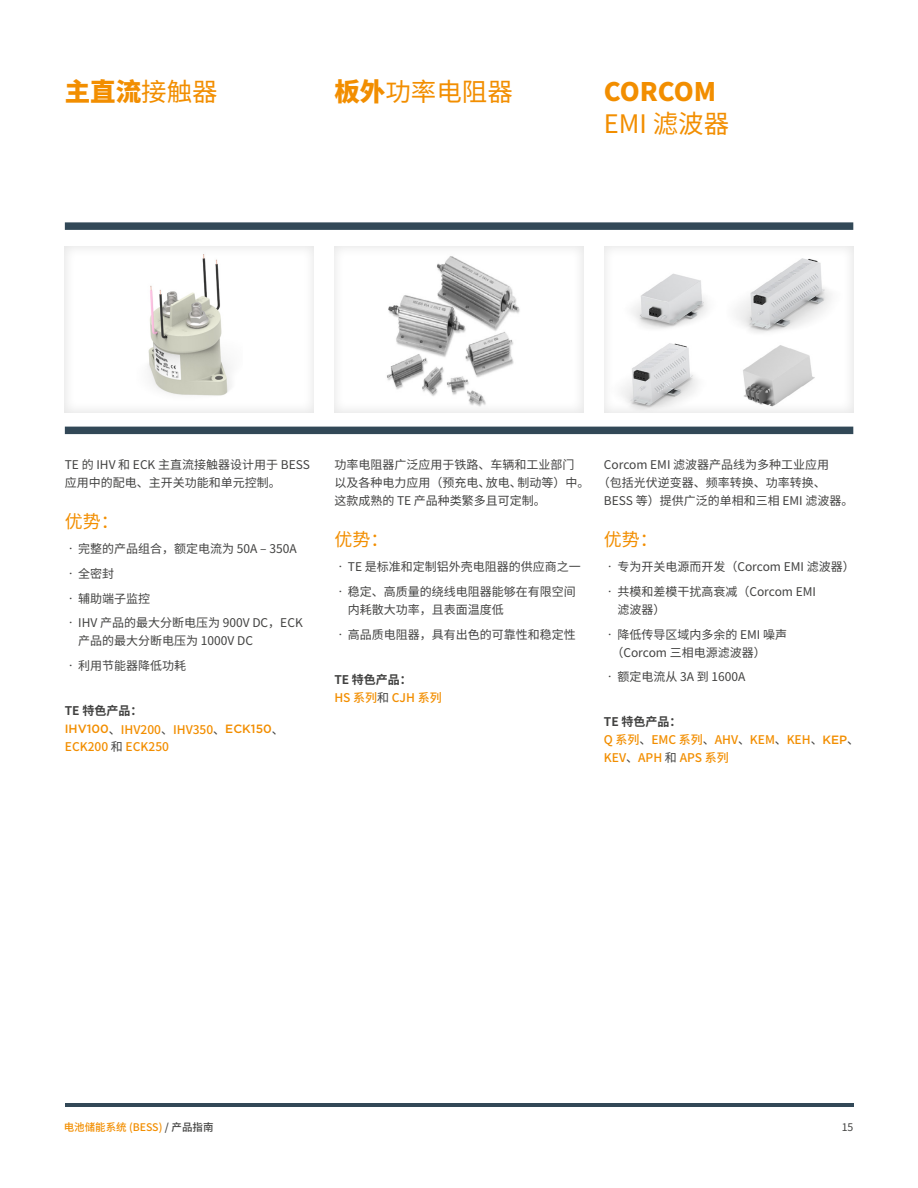
<style>
.page{position:relative;width:918px;height:1188px;background:#fff}
.page>*{position:absolute;margin:0;border:0;box-sizing:border-box;transform-origin:0 0}
.t1{font:25.5px "Noto Sans CJ Kjp";color:#f28e00}
.t2{font:900 25.5px "Noto Sans CJ Kjp";color:#f28e00}
.t3{font:18px "Noto Sans CJ Kjp";color:#f28e00}
.t4{font:12px/18px "Noto Sans CJ Kjp";color:#424241}
.t5{font:500 12px/18px "Noto Sans CJ Kjp";color:#f28e00}
.t6{font:500 12px "Gotham";color:#f28e00}
.t7{font:700 12px "Noto Sans CJ Kjp";color:#424241}
.t8{font:500 10.5px "Noto Sans CJ Kjp";color:#f28e00}
.t9{font:10.5px "Noto Sans CJ Kjp";color:#424241}
.s1{font-weight:400}
.s2{font-weight:900}
.s3{font-family:"Noto Sans CJ Kjp";font-weight:400;color:#424241}
.s4{font-family:"Noto Sans CJ Kjp"}
.s5{font-weight:400;color:#424241}
.s6{font-weight:700;color:#424241}
.s7{font-family:"Gotham"}
.s8{color:#424241}
</style>
<div class="page">
<hr style="left:65px;top:1104px;width:788px;height:3px;background:#324857">
<div style="left:65px;top:222px;width:788px;height:8px;background:#324857"></div>
<div style="left:65px;top:427px;width:788px;height:7px;background:#324857"></div>
<div style="left:52px;top:236px;width:276px;height:178px;background:#000;opacity:.1"></div>
<div style="left:322px;top:236px;width:276px;height:178px;background:#000;opacity:.1"></div>
<div style="left:592px;top:236px;width:276px;height:178px;background:#000;opacity:.1"></div>
<h1 class="t2" style="left:65px;top:78px;width:154px">主直流<span class="s1">接触器</span></h1>
<h1 class="t1" style="left:334px;top:78px;width:180px"><span class="s2">板外</span>功率电阻器</h1>
<h1 class="t2" style="left:604px;top:78px;width:114px">CORCOM</h1>
<h1 class="t1" style="left:604px;top:109px;width:127px">EMI 滤波器</h1>
<p class="t4" style="left:65px;top:455px;width:247px">TE 的 IHV 和 ECK 主直流接触器设计用于 BESS应用中的配电、主开关功能和单元控制。</p>
<h2 class="t3" style="left:65px;top:512px;width:55px">优势：</h2>
<p class="t4" style="left:65px;top:540px;width:233px">•完整的产品组合，额定电流为 50A – 350A</p>
<p class="t4" style="left:65px;top:565px;width:51px">•全密封</p>
<p class="t4" style="left:65px;top:590px;width:87px">•辅助端子监控</p>
<p class="t4" style="left:78px;top:614px;width:226px;text-indent:-14px">•IHV 产品的最大分断电压为 900V DC，ECK产品的最大分断电压为 1000V DC</p>
<p class="t4" style="left:65px;top:657px;width:123px">•利用节能器降低功耗</p>
<p class="t7" style="left:65px;top:704px;width:79px">TE 特色产品：</p>
<p class="t6" style="left:65px;top:721px;width:221px">IHV100<span class="s3">、</span><span class="s4">IHV200</span><span class="s3">、</span><span class="s4">IHV350</span><span class="s3">、</span>ECK150<span class="s3">、</span></p>
<p class="t5" style="left:65px;top:738px;width:106px">ECK200 <span class="s5">和</span> ECK250</p>
<p class="t4" style="left:334px;top:455px;width:257px">功率电阻器广泛应用于铁路、车辆和工业部门<br>以及各种电力应用（预充电、放电、制动等）中。这款成熟的 TE 产品种类繁多且可定制。</p>
<h2 class="t3" style="left:334px;top:530px;width:55px">优势：</h2>
<p class="t4" style="left:334px;top:558px;width:248px">•TE 是标准和定制铝外壳电阻器的供应商之一</p>
<p class="t4" style="left:348px;top:583px;width:229px;text-indent:-14px">•稳定、高质量的绕线电阻器能够在有限空间内耗散大功率，且表面温度低</p>
<p class="t4" style="left:334px;top:626px;width:243px">•高品质电阻器，具有出色的可靠性和稳定性</p>
<p class="t5" style="left:334px;top:671px;width:109px"><span class="s6">TE 特色产品：<br></span>HS 系列<span class="s5">和</span> CJH 系列</p>
<p class="t4" style="left:604px;top:455px;width:227px">Corcom EMI 滤波器产品线为多种工业应用</p>
<p class="t4" style="left:598px;top:473px;width:229px">（包括光伏逆变器、频率转换、功率转换、</p>
<p class="t4" style="left:604px;top:491px;width:251px">BESS 等）提供广泛的单相和三相 EMI 滤波器。</p>
<h2 class="t3" style="left:604px;top:530px;width:55px">优势：</h2>
<p class="t4" style="left:604px;top:558px;width:252px">•专为开关电源而开发（Corcom EMI 滤波器）</p>
<p class="t4" style="left:617px;top:583px;width:200px;text-indent:-14px">•共模和差模干扰高衰减（Corcom EMI滤波器）</p>
<p class="t4" style="left:611px;top:626px;width:177px;text-indent:-8px">•降低传导区域内多余的 EMI 噪声（Corcom 三相电源滤波器）</p>
<p class="t4" style="left:604px;top:668px;width:143px">•额定电流从 3A 到 1600A</p>
<p class="t5" style="left:604px;top:713px;width:257px"><span class="s6">TE 特色产品：<br></span>Q 系列<span class="s5">、</span>EMC 系列<span class="s5">、</span>AHV<span class="s5">、</span>KEM<span class="s5">、</span>KEH<span class="s5">、</span><span class="s7">KEP</span><span class="s5">、<br></span>KEV<span class="s5">、</span>APH <span class="s5">和</span> APS 系列</p>
<p class="t8" style="left:64px;top:1121px;width:151px">电池储能系统 (BESS) <span class="s8">/ 产品指南</span></p>
<p class="t9" style="left:842px;top:1121px;width:13px">15</p>
</div>
